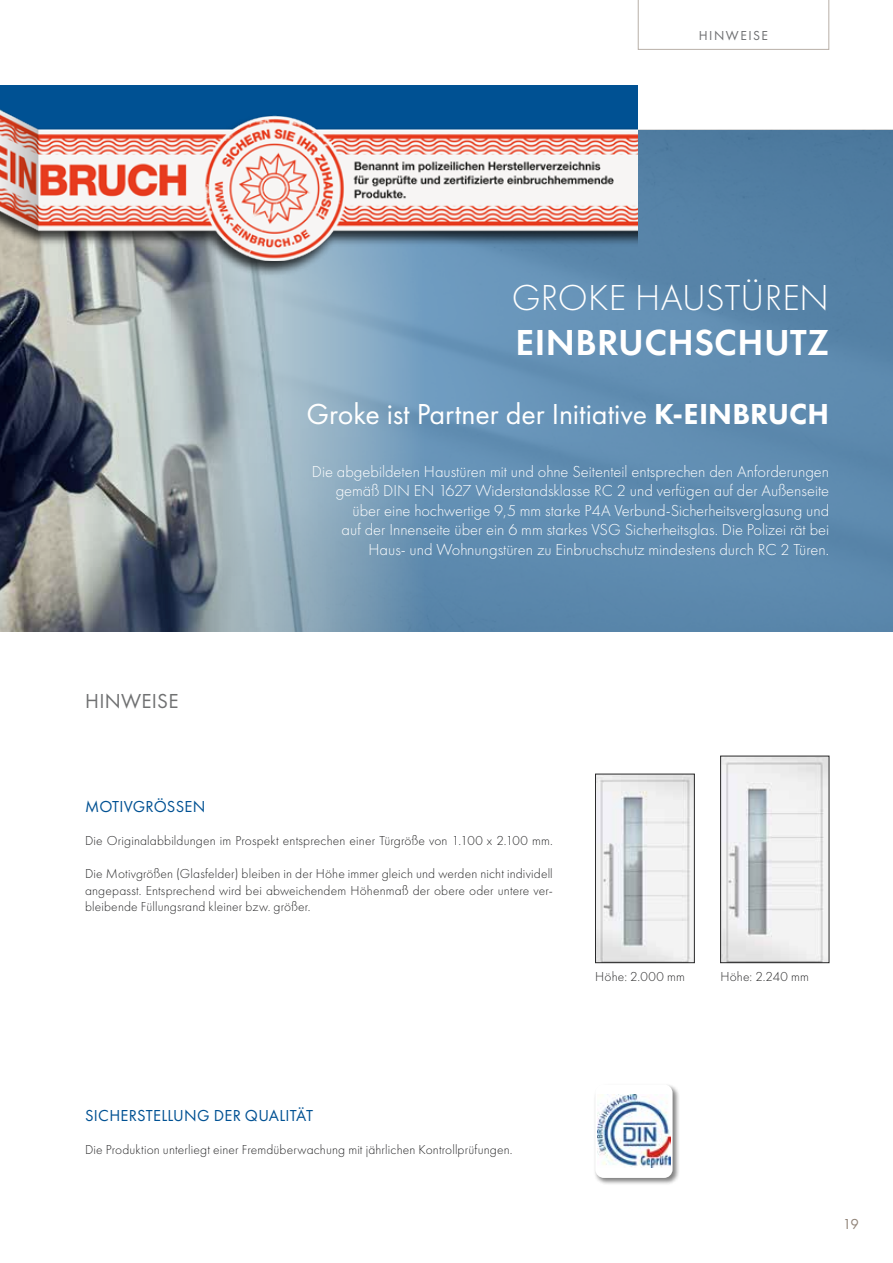
<style>
.page{position:relative;width:893px;height:1263px;background:#fff}
.page>*{position:absolute;margin:0;border:0;box-sizing:border-box;transform-origin:0 0}
.t1{font:300 37.5px "Futura PT";letter-spacing:.005em;color:#fff}
.t2{font:600 37.5px "Futura PT";letter-spacing:.01em;color:#fff}
.t3{font:30px "Futura PT";letter-spacing:-.005em;color:#fff}
.t4{font:21px "Futura PT";letter-spacing:.015em;color:#707172}
.t5{font:300 16.5px/19.5px "Futura PT";color:#fff;text-align:right}
.t6{font:16.5px "Futura PT";letter-spacing:.015em;color:#005193}
.t7{font:15px "Futura PT";color:#92857a}
.t8{font:300 13.5px/16.5px "Futura PT";letter-spacing:.01em;color:#282829;text-align:justify}
.t9{font:13.5px "Futura PT";letter-spacing:.11em;color:#6d6e70}
.s1{font-weight:800}
</style>
<div class="page">
<img style="left:425px;top:130px;width:468px;height:501px">
<svg style="left:638px;top:0;width:191px;height:50px"></svg>
<img style="left:597px;top:776px;width:95px;height:185px">
<div style="left:595px;top:774px;width:99px;height:189px;border:1px solid #282829"></div>
<img style="left:722px;top:758px;width:105px;height:203px">
<div style="left:720px;top:756px;width:109px;height:207px;border:1px solid #282829"></div>
<div style="left:594px;top:1083px;width:86px;height:102px;background:#000;opacity:.5"></div>
<div style="left:595px;top:1084px;width:78px;height:94px;background:#fff;border-radius:9px"></div>
<img style="left:598px;top:1095px;width:72px;height:72px">
<img style="left:0;top:277px;width:425px;height:354px">
<div style="left:0;top:85px;width:638px;height:45px;background:#005193"></div>
<div style="left:0;top:103px;width:638px;height:174px;background:#000;opacity:.75"></div>
<img style="left:0;top:104px;width:638px;height:157px">
<p class="t9" style="left:699px;top:28px;width:71px">HINWEISE</p>
<h1 class="t1" style="left:512px;top:276px;width:319px">GROKE HAUSTÜREN</h1>
<h1 class="t2" style="left:515px;top:319px;width:315px">EINBRUCHSCHUTZ</h1>
<h2 class="t3" style="left:307px;top:396px;width:524px">Groke ist Partner der Initiative <span class="s1">K-EINBRUCH</span></h2>
<p class="t5" style="left:312px;top:462px;width:519px">Die abgebildeten Haustüren mit und ohne Seitenteil entsprechen den Anforderungen gemäß DIN EN 1627 Widerstandsklasse RC 2 und verfügen auf der Außenseite über eine hochwertige 9,5 mm starke P4A Verbund-Sicherheitsverglasung und<br>auf der Innenseite über ein 6 mm starkes VSG Sicherheitsglas. Die Polizei rät bei Haus- und Wohnungstüren zu Einbruchschutz mindestens durch RC 2 Türen.</p>
<h3 class="t4" style="left:85px;top:689px;width:95px">HINWEISE</h3>
<p class="t6" style="left:85px;top:797px;width:122px">MOTIVGRÖSSEN</p>
<p class="t8" style="left:85px;top:833px;width:469px">Die Originalabbildungen im Prospekt entsprechen einer Türgröße von 1.100 x 2.100 mm.</p>
<p class="t8" style="left:85px;top:866px;width:469px">Die Motivgrößen (Glasfelder) bleiben in der Höhe immer gleich und werden nicht individell angepasst. Entsprechend wird bei abweichendem Höhenmaß der obere oder untere ver&shy;bleibende Füllungsrand kleiner bzw. größer.</p>
<p class="t8" style="left:595px;top:968px;width:91px">Höhe: 2.000 mm</p>
<p class="t8" style="left:720px;top:968px;width:90px">Höhe: 2.240 mm</p>
<p class="t6" style="left:85px;top:1106px;width:229px">SICHERSTELLUNG DER QUALITÄT</p>
<p class="t8" style="left:85px;top:1141px;width:429px">Die Produktion unterliegt einer Fremdüberwachung mit jährlichen Kontrollprüfungen.</p>
<p class="t7" style="left:843px;top:1215px;width:18px">19</p>
</div>
